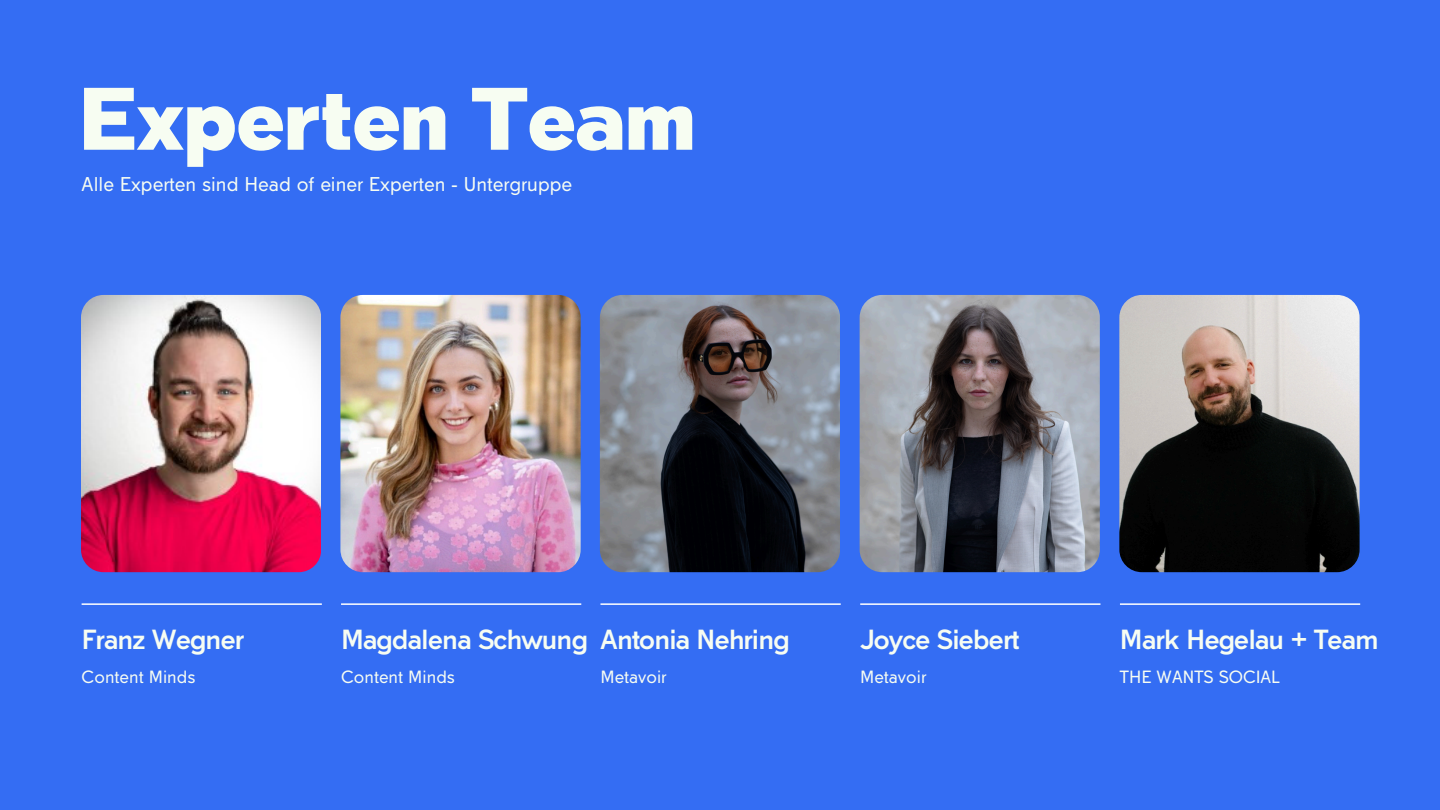
<style>
.page{position:relative;width:1440px;height:810px;background:#346df3}
.page>*{position:absolute;margin:0;border:0;box-sizing:border-box;transform-origin:0 0}
.t1{font:900 80px "Tabarra Pro";color:#f7fdf2}
.t2{font:700 25px "Tabarra Pro";letter-spacing:-.03em;color:#f7fdf2}
.t3{font:18px "Tabarra Pro";color:#f7fdf2}
.t4{font:16px "Tabarra Pro";color:#f7fdf2}
</style>
<div class="page">
<hr style="left:82px;top:603px;width:240px;height:2px;background:#fff">
<hr style="left:600px;top:603px;width:241px;height:2px;background:#fff">
<hr style="left:860px;top:603px;width:240px;height:2px;background:#fff">
<hr style="left:1120px;top:603px;width:240px;height:2px;background:#fff">
<hr style="left:341px;top:603px;width:240px;height:2px;background:#fff">
<img style="left:81px;top:295px;width:240px;height:277px;border-radius:22px">
<img style="left:600px;top:295px;width:240px;height:277px;border-radius:22px">
<img style="left:860px;top:295px;width:240px;height:277px;border-radius:22px">
<img style="left:1119px;top:295px;width:240px;height:277px;border-radius:22px">
<img style="left:340px;top:295px;width:240px;height:277px;border-radius:22px">
<h1 class="t1" style="left:81px;top:88px;width:615px">Experten Team</h1>
<h3 class="t3" style="left:82px;top:177px;width:492px">Alle Experten sind Head of einer Experten - Untergruppe</h3>
<p class="t2" style="left:82px;top:630px;width:164px">Franz Wegner</p>
<p class="t2" style="left:341px;top:630px;width:248px">Magdalena Schwung</p>
<p class="t2" style="left:600px;top:630px;width:191px">Antonia Nehring</p>
<h2 class="t2" style="left:860px;top:630px;width:161px">Joyce Siebert</h2>
<p class="t2" style="left:1120px;top:630px;width:260px">Mark Hegelau + Team</p>
<p class="t4" style="left:82px;top:671px;width:115px">Content Minds</p>
<h2 class="t4" style="left:341px;top:671px;width:115px">Content Minds</h2>
<p class="t4" style="left:600px;top:671px;width:68px">Metavoir</p>
<p class="t4" style="left:860px;top:671px;width:68px">Metavoir</p>
<h2 class="t4" style="left:1120px;top:671px;width:161px">THE WANTS SOCIAL</h2>
</div>
